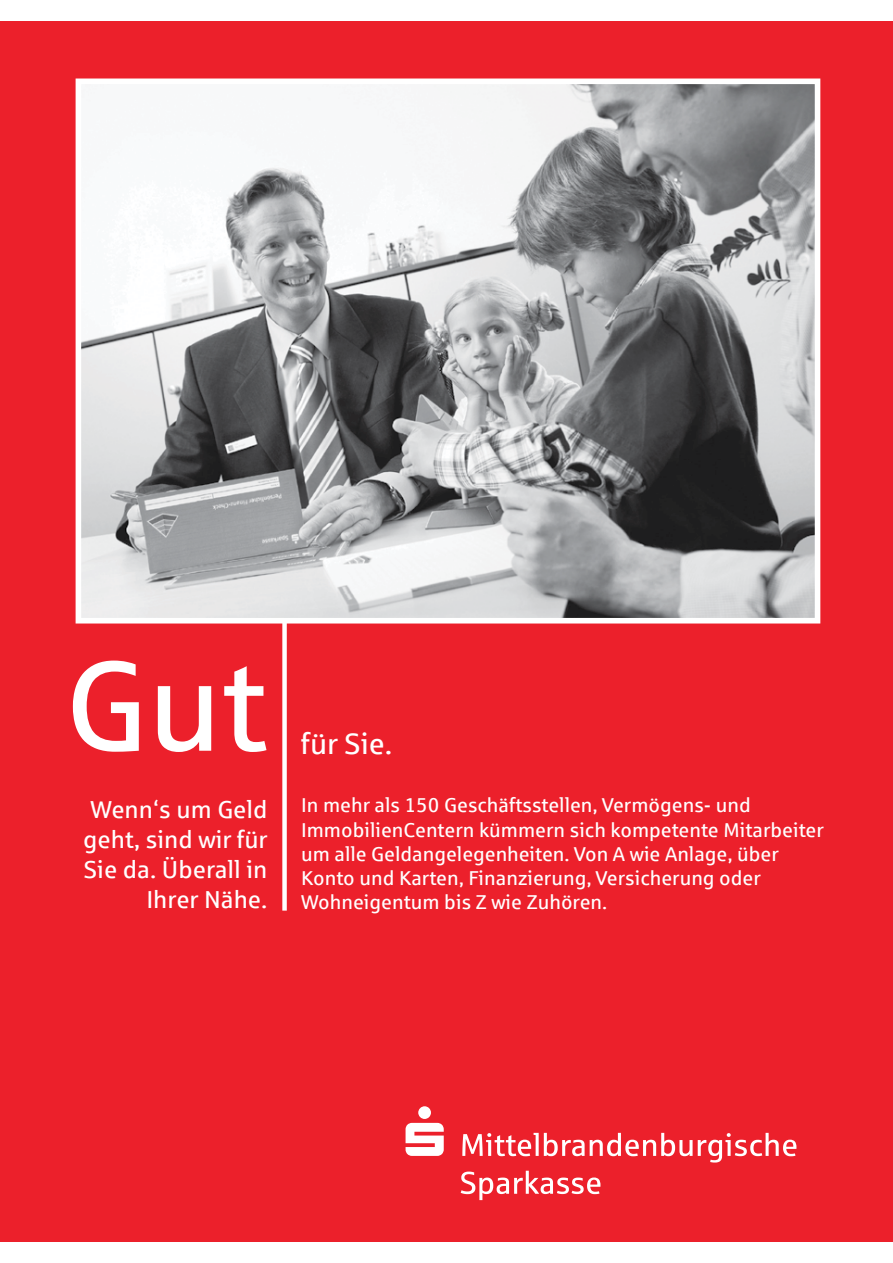
<style>
.page{position:relative;width:893px;height:1263px;background:#fff}
.page>*{position:absolute;margin:0;border:0;box-sizing:border-box;transform-origin:0 0}
.t1{font:127.65px "Sparkasse Rg";color:#fff}
.t2{font:29.55px "Sparkasse Rg";color:#fff}
.t3{font:24.6px/30px "Sparkasse Rg";color:#fff;text-align:right}
.t4{font:20.1px/24.2px "Sparkasse Rg";color:#fff}
</style>
<div class="page">
<div style="left:0;top:21px;width:893px;height:1221px;background:#ec202b"></div>
<div style="left:282px;top:617px;width:5px;height:294px;background:#fff"></div>
<svg style="left:405px;top:1106px;width:39px;height:50px"></svg>
<svg style="left:462px;top:1133px;width:122px;height:23px"></svg>
<svg style="left:590px;top:1133px;width:102px;height:23px"></svg>
<svg style="left:698px;top:1133px;width:98px;height:30px"></svg>
<svg style="left:461px;top:1171px;width:139px;height:29px"></svg>
<img style="left:83px;top:86px;width:730px;height:531px">
<div style="left:76px;top:79px;width:744px;height:545px;border:6px solid #fff"></div>
<h1 class="t1" style="left:65px;top:662px;width:204px">Gut</h1>
<p class="t3" style="left:83px;top:797px;width:186px">Wenn‘s um Geld geht, sind wir für<br>Sie da. Überall in<br>Ihrer Nähe.</p>
<h2 class="t2" style="left:301px;top:733px;width:93px">für Sie.</h2>
<p class="t4" style="left:301px;top:796px;width:524px">In mehr als 150 Geschäftsstellen, Vermögens- und ImmobilienCentern kümmern sich kompetente Mitarbeiter um alle Geldangelegenheiten. Von A wie Anlage, über Konto und Karten, Finanzierung, Versicherung oder Wohneigentum bis Z wie Zuhören.</p>
</div>
